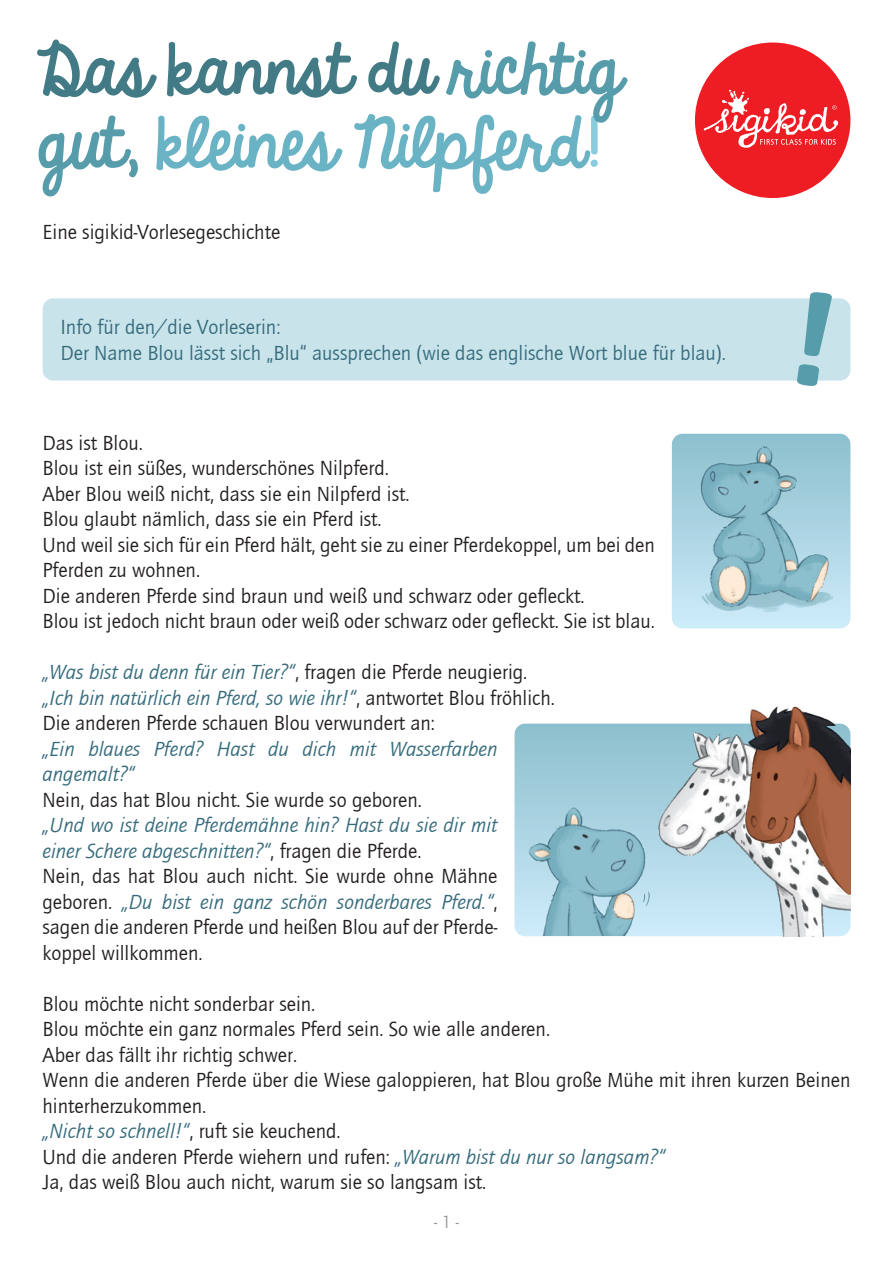
<style>
.page{position:relative;width:893px;height:1263px;background:#fff}
.page>*{position:absolute;margin:0;border:0;box-sizing:border-box;transform-origin:0 0}
.t1{font:61.5px "Sigikid Always A Good Time";color:#6ab3c5}
.t2{font:61.5px "Sigikid Always A Good Time";color:#427b86}
.t3{font:21px/25.5px "Quay Itc T";color:#231f20}
.t4{font:italic 21px/25.5px "Quay Itc T";color:#366b7c}
.t5{font:21px "Quay Itc T";color:#366b7c}
.t6{font:18px "Quay Itc T";color:#939598}
.s1{color:#579caa}
.s2{color:#88ccde}
.s3{font-style:normal;color:#231f20}
.s4{font-style:italic;color:#366b7c}
</style>
<div class="page">
<div style="left:43px;top:298px;width:807px;height:83px;background:#c8e3ea;border-radius:11px"></div>
<svg style="left:797px;top:292px;width:35px;height:94px"></svg>
<svg style="left:514px;top:724px;width:120px;height:212px"></svg>
<svg style="left:672px;top:434px;width:178px;height:194px"></svg>
<img style="left:634px;top:723px;width:216px;height:213px">
<img style="left:514px;top:794px;width:150px;height:141px">
<img style="left:722px;top:706px;width:128px;height:224px">
<img style="left:686px;top:445px;width:147px;height:182px">
<div style="left:695px;top:43px;width:155px;height:155px;background:#ee1d23;border-radius:50%"></div>
<svg style="left:704px;top:90px;width:134px;height:58px"></svg>
<p class="t2" style="left:36px;top:19px;width:587px">Das kannst du <span class="s1">richtig</span></p>
<p class="t1" style="left:38px;top:92px;width:563px"><span class="s1">gut,</span> kleines Nilpferd<span class="s2">!</span></p>
<p class="t3" style="left:43px;top:219px;width:239px">Eine sigikid-Vorlesegeschichte</p>
<p class="t5" style="left:60px;top:315px;width:222px">Info für den/die Vorleserin:</p>
<p class="t5" style="left:60px;top:341px;width:667px">Der Name Blou lässt sich „Blu“ aussprechen (wie das englische Wort blue für blau).</p>
<p class="t3" style="left:43px;top:429px;width:102px">Das ist Blou.</p>
<p class="t3" style="left:43px;top:455px;width:348px">Blou ist ein süßes, wunderschönes Nilpferd.</p>
<p class="t3" style="left:43px;top:480px;width:369px">Aber Blou weiß nicht, dass sie ein Nilpferd ist.</p>
<p class="t3" style="left:43px;top:506px;width:341px">Blou glaubt nämlich, dass sie ein Pferd ist.</p>
<p class="t3" style="left:43px;top:531px;width:614px">Und weil sie sich für ein Pferd hält, geht sie zu einer Pferdekoppel, um bei den<br>Pferden zu wohnen.</p>
<p class="t3" style="left:43px;top:582px;width:543px">Die anderen Pferde sind braun und weiß und schwarz oder gefleckt.</p>
<p class="t3" style="left:43px;top:608px;width:614px">Blou ist jedoch nicht braun oder weiß oder schwarz oder gefleckt. Sie ist blau.</p>
<p class="t4" style="left:43px;top:659px;width:486px">„Was bist du denn für ein Tier?“<span class="s3">, fragen die Pferde neugierig.</span></p>
<p class="t4" style="left:43px;top:685px;width:514px">„Ich bin natürlich ein Pferd, so wie ihr!“<span class="s3">, antwortet Blou fröhlich.</span></p>
<p class="t3" style="left:43px;top:710px;width:394px">Die anderen Pferde schauen Blou verwundert an:</p>
<p class="t4" style="left:43px;top:736px;width:456px">„Ein blaues Pferd? Hast du dich mit Wasserfarben angemalt?“</p>
<p class="t3" style="left:43px;top:786px;width:381px">Nein, das hat Blou nicht. Sie wurde so geboren.</p>
<p class="t4" style="left:43px;top:812px;width:456px">„Und wo ist deine Pferdemähne hin? Hast du sie dir mit einer Schere abgeschnitten?“<span class="s3">, fragen die Pferde.</span></p>
<p class="t3" style="left:43px;top:863px;width:456px;text-align:justify">Nein, das hat Blou auch nicht. Sie wurde ohne Mähne geboren. <span class="s4">„Du bist ein ganz schön sonderbares Pferd.“</span>, sagen die anderen Pferde und heißen Blou auf der Pferde&shy;koppel willkommen.</p>
<p class="t3" style="left:43px;top:990px;width:274px">Blou möchte nicht sonderbar sein.</p>
<p class="t3" style="left:43px;top:1016px;width:509px">Blou möchte ein ganz normales Pferd sein. So wie alle anderen.</p>
<p class="t3" style="left:43px;top:1041px;width:256px">Aber das fällt ihr richtig schwer.</p>
<p class="t3" style="left:43px;top:1067px;width:809px">Wenn die anderen Pferde über die Wiese galoppieren, hat Blou große Mühe mit ihren kurzen Beinen hinterherzukommen.</p>
<p class="t4" style="left:43px;top:1118px;width:300px">„Nicht so schnell!“<span class="s3">, ruft sie keuchend.</span></p>
<p class="t3" style="left:43px;top:1143px;width:624px">Und die anderen Pferde wiehern und rufen: <span class="s4">„Warum bist du nur so langsam?“</span></p>
<p class="t3" style="left:43px;top:1169px;width:445px">Ja, das weiß Blou auch nicht, warum sie so langsam ist.</p>
<p class="t6" style="left:434px;top:1211px;width:26px">- 1 -</p>
</div>
